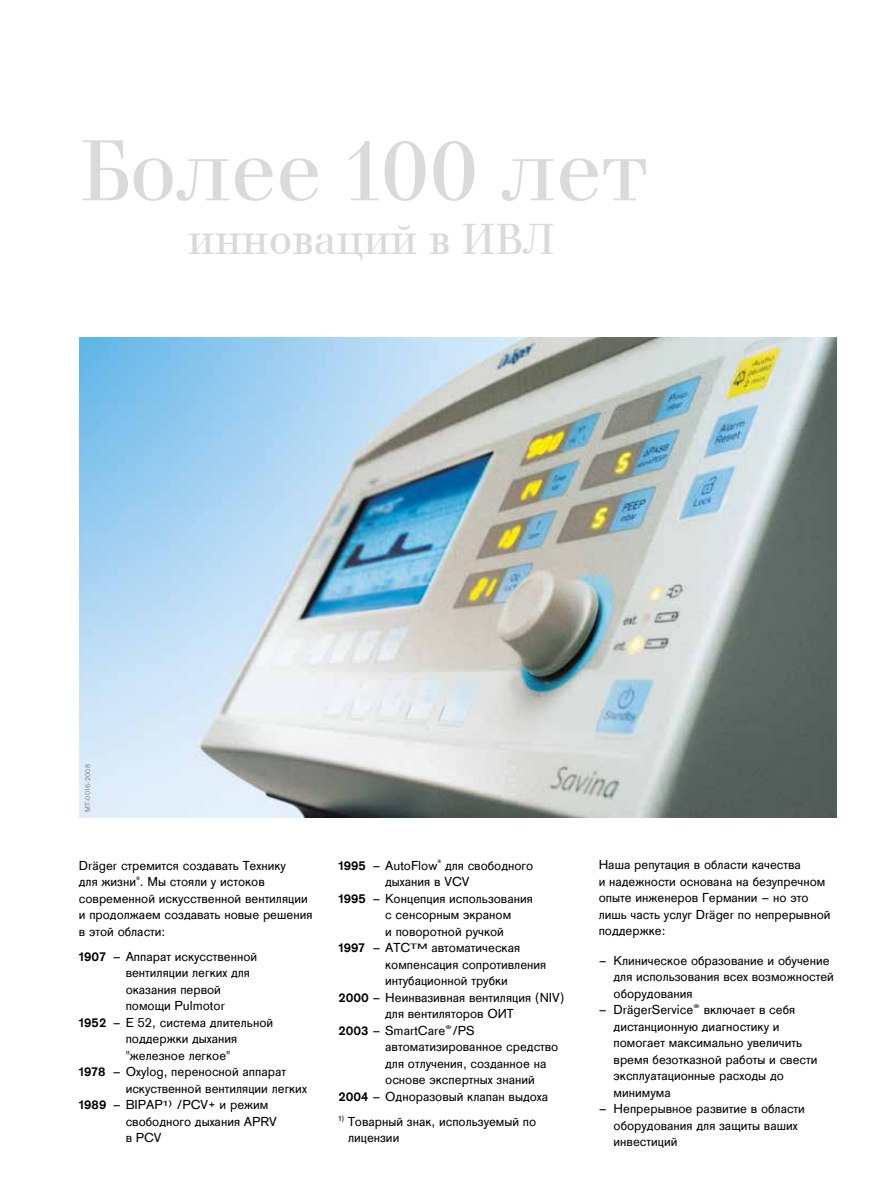
<style>
.page{position:relative;width:885px;height:1191px;background:#fff}
.page>*{position:absolute;margin:0;border:0;box-sizing:border-box;transform-origin:0 0}
.t1{font:90px "Draeger Walbaum Global";letter-spacing:.01em;color:#dadada}
.t2{font:45px "Draeger Walbaum Global";color:#dadada}
.t3{font:13.5px/16.5px "Draeger Sans Global";color:#000}
.t4{font:7.5px "Draeger Sans Global";letter-spacing:.025em;color:#878787}
.s1{font-weight:700}
</style>
<div class="page">
<img style="left:80px;top:337px;width:756px;height:480px">
<h1 class="t1" style="left:80px;top:98px;width:569px">Более 100 лет</h1>
<h2 class="t2" style="left:188px;top:203px;width:368px">инноваций в ИВЛ</h2>
<p class="t4" style="left:83px;top:811px;width:49px;rotate:-90deg">MT-0016-2008</p>
<p class="t3" style="left:79px;top:856px;width:235px">Dräger стремится создавать Технику<br>для жизни<sup>®</sup>. Мы стояли у истоков современной искусственной вентиляции и продолжаем создавать новые решения в этой области:</p>
<p class="t3" style="left:79px;top:947px;width:180px"><span class="s1">1907</span> – Аппарат искусственной</p>
<p class="t3" style="left:126px;top:964px;width:126px">вентиляции легких для</p>
<p class="t3" style="left:126px;top:980px;width:97px">оказания первой</p>
<p class="t3" style="left:126px;top:997px;width:101px">помощи Pulmotor</p>
<p class="t3" style="left:79px;top:1013px;width:196px"><span class="s1">1952</span> – E 52, система длительной</p>
<p class="t3" style="left:126px;top:1030px;width:113px">поддержки дыхания</p>
<p class="t3" style="left:126px;top:1046px;width:106px">"железное легкое"</p>
<p class="t3" style="left:79px;top:1063px;width:209px"><span class="s1">1978</span> – Oxylog, переносной аппарат</p>
<p class="t3" style="left:126px;top:1079px;width:183px">искуственной вентиляции легких</p>
<p class="t3" style="left:79px;top:1096px;width:191px"><span class="s1">1989</span> – BIPAP<sup>1)</sup> /PCV+ и режим</p>
<p class="t3" style="left:126px;top:1112px;width:153px">свободного дыхания APRV</p>
<p class="t3" style="left:126px;top:1129px;width:37px">в PCV</p>
<p class="t3" style="left:338px;top:856px;width:196px"><span class="s1">1995</span> – AutoFlow<sup>®</sup> для свободного</p>
<p class="t3" style="left:385px;top:873px;width:86px">дыхания в VCV</p>
<p class="t3" style="left:338px;top:889px;width:196px"><span class="s1">1995</span> – Концепция использования</p>
<p class="t3" style="left:385px;top:906px;width:127px">с сенсорным экраном</p>
<p class="t3" style="left:385px;top:922px;width:120px">и поворотной ручкой</p>
<p class="t3" style="left:338px;top:939px;width:183px"><span class="s1">1997</span> – ATC<sup>TM</sup> автоматическая</p>
<p class="t3" style="left:385px;top:955px;width:163px">компенсация сопротивления</p>
<p class="t3" style="left:385px;top:972px;width:124px">интубационной трубки</p>
<p class="t3" style="left:338px;top:988px;width:228px"><span class="s1">2000</span> – Неинвазивная вентиляция (NIV)</p>
<p class="t3" style="left:385px;top:1005px;width:130px">для вентиляторов ОИТ</p>
<p class="t3" style="left:338px;top:1021px;width:138px"><span class="s1">2003</span> – SmartCare<sup>®</sup>/PS</p>
<p class="t3" style="left:385px;top:1038px;width:175px">автоматизированное средство</p>
<p class="t3" style="left:385px;top:1054px;width:163px">для отлучения, созданное на</p>
<p class="t3" style="left:385px;top:1071px;width:151px">основе экспертных знаний</p>
<p class="t3" style="left:338px;top:1087px;width:211px"><span class="s1">2004</span> – Одноразовый клапан выдоха</p>
<p class="t3" style="left:348px;top:1112px;width:190px;text-indent:-10px"><sup>1)</sup> Товарный знак, используемый по лицензии</p>
<p class="t3" style="left:598px;top:856px;width:233px">Наша репутация в области качества<br>и надежности основана на безупречном опыте инженеров Германии – но это лишь часть услуг Dräger по непрерывной поддержке:</p>
<p class="t3" style="left:613px;top:951px;width:222px;text-indent:-15px">– Клиническое образование и обучение для использования всех возможностей оборудования</p>
<p class="t3" style="left:613px;top:1001px;width:205px;text-indent:-15px">– DrägerService<sup>®</sup> включает в себя дистанционную диагностику и помогает максимально увеличить время безотказной работы и свести эксплуатационные расходы до минимума</p>
<p class="t3" style="left:613px;top:1100px;width:193px;text-indent:-15px">– Непрерывное развитие в области оборудования для защиты ваших инвестиций</p>
</div>
